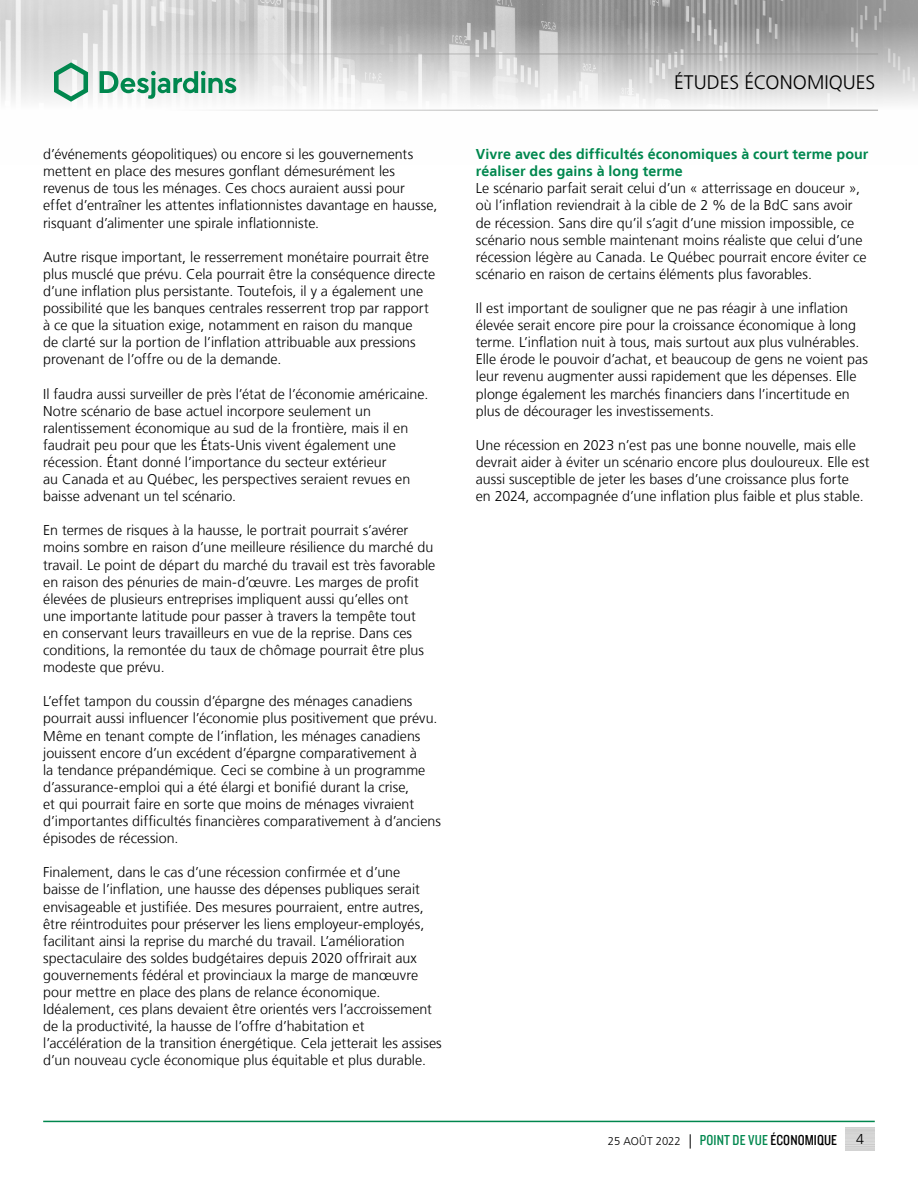
<style>
.page{position:relative;width:918px;height:1188px;background:#fff}
.page>*{position:absolute;margin:0;border:0;box-sizing:border-box;transform-origin:0 0}
.t1{font:300 19.5px "Frutiger LT";color:#000}
.t2{font:300 14.25px/17.1px "Frutiger LT";color:#000}
.t3{font:700 14.25px/17.1px "Frutiger LT";letter-spacing:.005em;color:#00874e}
.t4{font:300 11.25px "Frutiger LT";letter-spacing:-.005em;color:#000}
.s1{font-size:14.25px}
.s2{font-family:"Knockout 29 Junior Ltweight";font-weight:400;font-size:15px;color:#00874e}
.s3{font-family:"Knockout 29 Junior Ltweight";font-weight:400;font-size:15px}
</style>
<div class="page">
<img style="left:0;top:0;width:918px;height:110px">
<hr style="left:0;top:54px;width:878px;height:1px;background:#9d9d9c">
<hr style="left:0;top:110px;width:878px;height:1px;background:#9d9d9c">
<svg style="left:54px;top:62px;width:34px;height:40px"></svg>
<svg style="left:100px;top:71px;width:136px;height:28px"></svg>
<hr style="left:43px;top:1121px;width:832px;height:1px;background:#00874e">
<p class="t2" style="left:43px;top:146px;width:396px">d’événements géopolitiques) ou encore si les gouvernements mettent en place des mesures gonflant démesurément les revenus de tous les ménages. Ces chocs auraient aussi pour<br>effet d’entraîner les attentes inflationnistes davantage en hausse, risquant d’alimenter une spirale inflationniste.</p>
<p class="t2" style="left:43px;top:249px;width:394px">Autre risque important, le resserrement monétaire pourrait être plus musclé que prévu. Cela pourrait être la conséquence directe d’une inflation plus persistante. Toutefois, il y a également une possibilité que les banques centrales resserrent trop par rapport à ce que la situation exige, notamment en raison du manque<br>de clarté sur la portion de l’inflation attribuable aux pressions provenant de l’offre ou de la demande.</p>
<p class="t2" style="left:43px;top:385px;width:387px">Il faudra aussi surveiller de près l’état de l’économie américaine.<br>Notre scénario de base actuel incorpore seulement un ralentissement économique au sud de la frontière, mais il en faudrait peu pour que les États‑Unis vivent également une récession. Étant donné l’importance du secteur extérieur<br>au Canada et au Québec, les perspectives seraient revues en baisse advenant un tel scénario.</p>
<p class="t2" style="left:43px;top:522px;width:394px">En termes de risques à la hausse, le portrait pourrait s’avérer moins sombre en raison d’une meilleure résilience du marché du travail. Le point de départ du marché du travail est très favorable en raison des pénuries de main-d’œuvre. Les marges de profit élevées de plusieurs entreprises impliquent aussi qu’elles ont<br>une importante latitude pour passer à travers la tempête tout<br>en conservant leurs travailleurs en vue de la reprise. Dans ces conditions, la remontée du taux de chômage pourrait être plus modeste que prévu.</p>
<p class="t2" style="left:43px;top:693px;width:399px">L’effet tampon du coussin d’épargne des ménages canadiens pourrait aussi influencer l’économie plus positivement que prévu.<br>Même en tenant compte de l’inflation, les ménages canadiens jouissent encore d’un excédent d’épargne comparativement à<br>la tendance prépandémique. Ceci se combine à un programme d’assurance-emploi qui a été élargi et bonifié durant la crise,<br>et qui pourrait faire en sorte que moins de ménages vivraient d’importantes difficultés financières comparativement à d’anciens épisodes de récession.</p>
<p class="t2" style="left:43px;top:864px;width:400px">Finalement, dans le cas d’une récession confirmée et d’une<br>baisse de l’inflation, une hausse des dépenses publiques serait envisageable et justifiée. Des mesures pourraient, entre autres, être réintroduites pour préserver les liens employeur-employés, facilitant ainsi la reprise du marché du travail. L’amélioration spectaculaire des soldes budgétaires depuis 2020 offrirait aux gouvernements fédéral et provinciaux la marge de manœuvre pour mettre en place des plans de relance économique.<br>Idéalement, ces plans devaient être orientés vers l’accroissement de la productivité, la hausse de l’offre d’habitation et l’accélération de la transition énergétique. Cela jetterait les assises d’un nouveau cycle économique plus équitable et plus durable.</p>
<h1 class="t1" style="left:674px;top:72px;width:203px">ÉTUDES ÉCONOMIQUES</h1>
<p class="t3" style="left:476px;top:146px;width:394px">Vivre avec des difficultés économiques à court terme pour réaliser des gains à long terme</p>
<p class="t2" style="left:476px;top:180px;width:392px">Le scénario parfait serait celui d’un « atterrissage en douceur », où l’inflation reviendrait à la cible de 2 % de la BdC sans avoir de récession. Sans dire qu’il s’agit d’une mission impossible, ce scénario nous semble maintenant moins réaliste que celui d’une récession légère au Canada. Le Québec pourrait encore éviter ce scénario en raison de certains éléments plus favorables.</p>
<p class="t2" style="left:476px;top:300px;width:394px">Il est important de souligner que ne pas réagir à une inflation élevée serait encore pire pour la croissance économique à long terme. L’inflation nuit à tous, mais surtout aux plus vulnérables.<br>Elle érode le pouvoir d’achat, et beaucoup de gens ne voient pas leur revenu augmenter aussi rapidement que les dépenses. Elle plonge également les marchés financiers dans l’incertitude en plus de décourager les investissements.</p>
<p class="t2" style="left:476px;top:437px;width:395px">Une récession en 2023 n’est pas une bonne nouvelle, mais elle devrait aider à éviter un scénario encore plus douloureux. Elle est aussi susceptible de jeter les bases d’une croissance plus forte<br>en 2024, accompagnée d’une inflation plus faible et plus stable.</p>
<p class="t4" style="left:608px;top:1135px;width:231px">25 AOÛT 2022 <span class="s1">|</span> <span class="s2">POINT DE VUE</span> <span class="s3">ÉCONOMIQUE</span></p>
<p class="t2" style="left:856px;top:1131px;width:9px">4</p>
</div>
